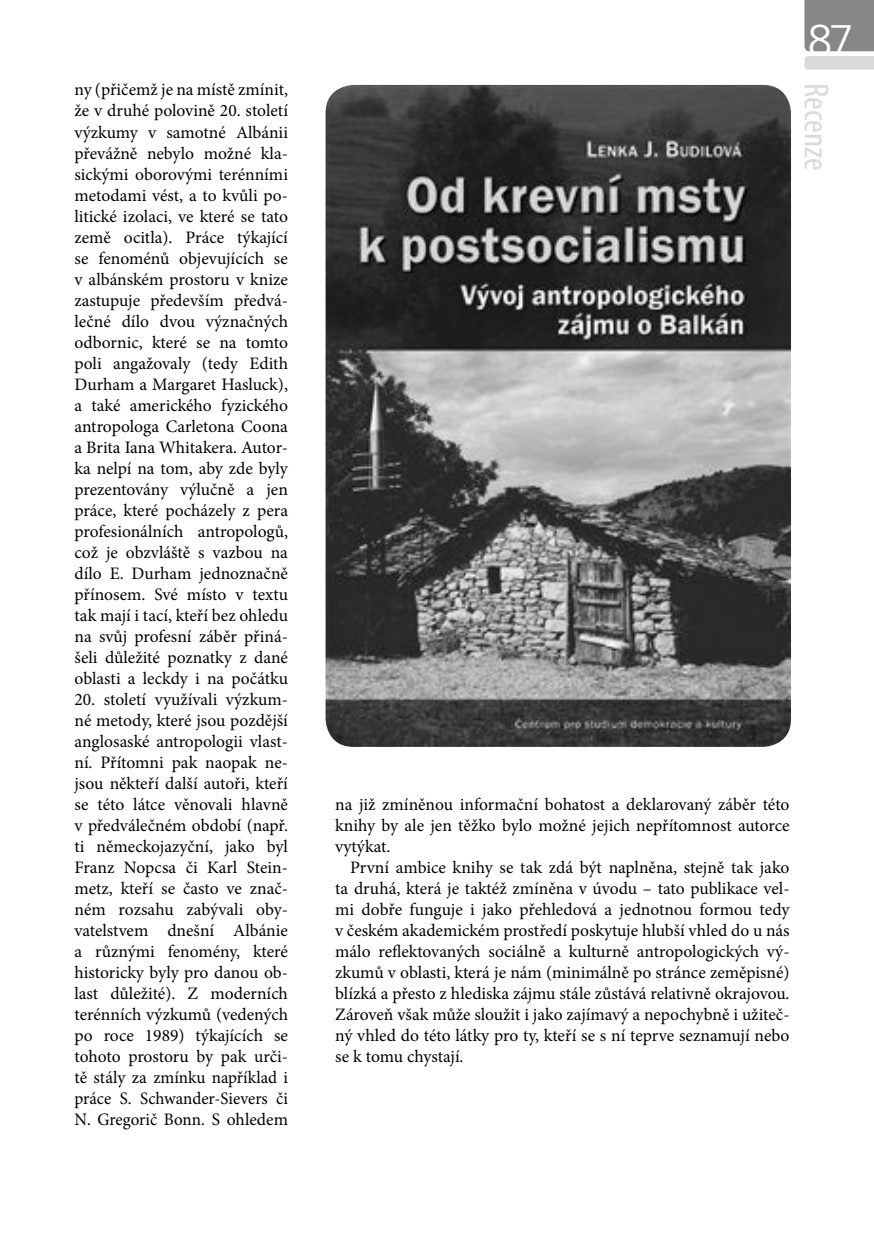
<style>
.page{position:relative;width:874px;height:1241px;background:#fff}
.page>*{position:absolute;margin:0;border:0;box-sizing:border-box;transform-origin:0 0}
.t1{font:40.25px "Euphemia CAS";color:#fff}
.t2{font:condensed 35px "Myriad Pro";color:#dadada}
.t3{font:17.5px/21px "Minion Pro";color:#000;text-align:justify}
</style>
<div class="page">
<svg style="left:804px;top:0;width:69px;height:70px;background:#a0a0a0"></svg>
<img style="left:325px;top:85px;width:465px;height:661px">
<p class="t3" style="left:74px;top:79px;width:215px">ny (přičemž je na místě zmínit, že v druhé polovině 20. století výzkumy v samotné Albánii převážně nebylo možné kla&shy;sickými oborovými terénními metodami vést, a to kvůli po&shy;litické izolaci, ve které se tato země ocitla). Práce týkající se fenoménů objevujících se v albánském prostoru v knize zastupuje především předvá&shy;lečné dílo dvou význačných odbornic, které se na tomto poli angažovaly (tedy Edith Durham a Margaret Hasluck), a také amerického fyzického antropologa Carletona Coona a Brita Iana Whitakera. Autor&shy;ka nelpí na tom, aby zde byly prezentovány výlučně a jen práce, které pocházely z pera profesionálních antropologů, což je obzvláště s vazbou na dílo E. Durham jednoznačně přínosem. Své místo v textu tak mají i tací, kteří bez ohledu na svůj profesní záběr přiná&shy;šeli důležité poznatky z dané oblasti a leckdy i na počátku</p>
<p class="t3" style="left:74px;top:688px;width:215px">20. století využívali výzkum&shy;né metody, které jsou pozdější anglosaské antropologii vlast&shy;ní. Přítomni pak naopak ne&shy;jsou někteří další autoři, kteří se této látce věnovali hlavně v předválečném období (např. ti německojazyční, jako byl Franz Nopcsa či Karl Stein&shy;metz, kteří se často ve znač&shy;ném rozsahu zabývali oby&shy;vatelstvem dnešní Albánie a různými fenomény, které historicky byly pro danou ob&shy;last důležité). Z moderních terénních výzkumů (vedených po roce 1989) týkajících se tohoto prostoru by pak urči&shy;tě stály za zmínku například i práce S. Schwander-Sievers či N. Gregorič Bonn. S ohledem</p>
<h1 class="t1" style="left:807px;top:12px;width:46px">87</h1>
<h2 class="t2" style="left:837px;top:83px;width:89px;rotate:90deg">Recenze</h2>
<p class="t3" style="left:335px;top:793px;width:455px">na již zmíněnou informační bohatost a deklarovaný záběr této knihy by ale jen těžko bylo možné jejich nepřítomnost autorce vytýkat.</p>
<p class="t3" style="left:335px;top:856px;width:455px;text-indent:15px">První ambice knihy se tak zdá být naplněna, stejně tak jako ta druhá, která je taktéž zmíněna v úvodu – tato publikace vel&shy;mi dobře funguje i jako přehledová a jednotnou formou tedy v českém akademickém prostředí poskytuje hlubší vhled do u nás málo reflektovaných sociálně a kulturně antropologických vý&shy;zkumů v oblasti, která je nám (minimálně po stránce zeměpisné) blízká a přesto z hlediska zájmu stále zůstává relativně okrajovou.<br>Zároveň však může sloužit i jako zajímavý a nepochybně i užiteč&shy;ný vhled do této látky pro ty, kteří se s ní teprve seznamují nebo se k tomu chystají.</p>
</div>
